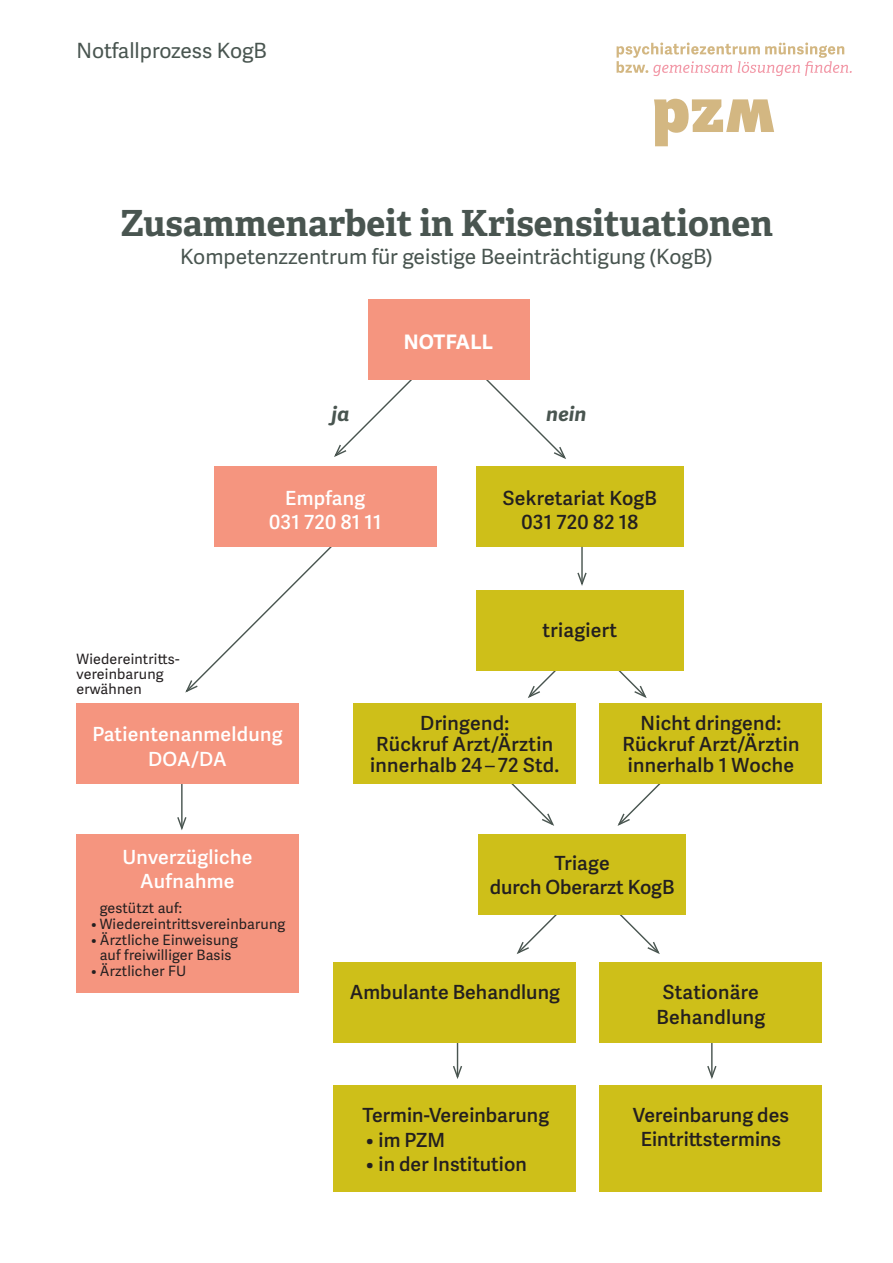
<style>
.page{position:relative;width:893px;height:1263px;background:#fff}
.page>*{position:absolute;margin:0;border:0;box-sizing:border-box;transform-origin:0 0}
.t1{font:700 36px "Adelle";color:#495550}
.t2{font:21px "Adelle Sans";color:#495550}
.t3{font:700 19.95px "Adelle Sans";letter-spacing:.015em;color:#fff}
.t4{font:italic 700 19.95px "Adelle Sans";letter-spacing:.015em;color:#495550}
.t5{font:19.5px/24.2px "Adelle Sans Sb";letter-spacing:.005em;color:#231f20;text-align:center}
.t6{font:19.5px/24.2px "Adelle Sans Sb";letter-spacing:.015em;color:#fff;text-align:center}
.t7{font:14.25px/15px "Adelle Sans";letter-spacing:.015em;color:#231f20}
.s1{font-family:"Adelle Sans"}
</style>
<div class="page">
<hr style="left:457px;top:1040px;width:1px;height:37px;background:#495550">
<svg style="left:453px;top:1064px;width:10px;height:15px"></svg>
<hr style="left:711px;top:1040px;width:2px;height:37px;background:#495550">
<svg style="left:707px;top:1064px;width:10px;height:15px"></svg>
<hr style="left:181px;top:762px;width:2px;height:66px;background:#495550">
<svg style="left:177px;top:815px;width:10px;height:15px"></svg>
<svg style="left:486px;top:380px;width:80px;height:79px"></svg>
<svg style="left:618px;top:671px;width:29px;height:27px"></svg>
<svg style="left:612px;top:914px;width:49px;height:40px"></svg>
<svg style="left:511px;top:784px;width:43px;height:42px"></svg>
<svg style="left:334px;top:380px;width:78px;height:77px"></svg>
<svg style="left:528px;top:671px;width:28px;height:27px"></svg>
<svg style="left:515px;top:914px;width:51px;height:40px"></svg>
<svg style="left:617px;top:784px;width:44px;height:42px"></svg>
<svg style="left:185px;top:534px;width:147px;height:159px"></svg>
<div style="left:368px;top:299px;width:162px;height:81px;background:#f5957f"></div>
<div style="left:476px;top:466px;width:207px;height:81px;background:#cebf19"></div>
<div style="left:476px;top:590px;width:207px;height:81px;background:#cebf19"></div>
<div style="left:478px;top:834px;width:208px;height:80px;background:#cebf19"></div>
<div style="left:215px;top:466px;width:222px;height:81px;background:#f5957f"></div>
<div style="left:76px;top:703px;width:222px;height:81px;background:#f5957f"></div>
<div style="left:354px;top:703px;width:222px;height:81px;background:#cebf19"></div>
<div style="left:333px;top:962px;width:243px;height:81px;background:#cebf19"></div>
<div style="left:333px;top:1085px;width:243px;height:106px;background:#cebf19"></div>
<div style="left:600px;top:703px;width:222px;height:81px;background:#cebf19"></div>
<div style="left:600px;top:962px;width:222px;height:81px;background:#cebf19"></div>
<div style="left:600px;top:1085px;width:222px;height:106px;background:#cebf19"></div>
<div style="left:76px;top:834px;width:222px;height:159px;background:#f5957f"></div>
<svg style="left:617px;top:43px;width:235px;height:33px"></svg>
<svg style="left:654px;top:99px;width:120px;height:47px"></svg>
<hr style="left:581px;top:547px;width:2px;height:37px;background:#495550">
<svg style="left:577px;top:571px;width:10px;height:15px"></svg>
<p class="t2" style="left:76px;top:36px;width:192px">Notfallprozess KogB</p>
<h1 class="t1" style="left:120px;top:200px;width:654px">Zusammenarbeit in Krisensituationen</h1>
<p class="t2" style="left:180px;top:242px;width:534px">Kompetenzzentrum für geistige Beeinträchtigung (KogB)</p>
<p class="t3" style="left:404px;top:327px;width:91px">NOTFALL</p>
<p class="t4" style="left:332px;top:400px;width:19px">ja</p>
<p class="t4" style="left:546px;top:400px;width:42px">nein</p>
<p class="t7" style="left:76px;top:651px;width:105px">Wiedereintritts&shy;vereinbarung erwähnen</p>
<p class="t6" style="left:269px;top:485px;width:114px">Empfang<br>031 720 81 11</p>
<p class="t5" style="left:503px;top:485px;width:156px">Sekretariat KogB<br>031 720 82 18</p>
<p class="t5" style="left:543px;top:618px;width:76px">triagiert</p>
<p class="t6" style="left:92px;top:722px;width:192px">Patientenanmeldung<br>DOA/DA</p>
<p class="t5" style="left:370px;top:712px;width:191px;line-height:21px">Dringend:<br>Rückruf Arzt/Ärztin innerhalb 24 <span class="s1">–</span> 72 Std.</p>
<p class="t5" style="left:622px;top:712px;width:178px;line-height:21px">Nicht dringend:<br>Rückruf Arzt/Ärztin innerhalb 1 Woche</p>
<p class="t6" style="left:122px;top:844px;width:132px">Unverzügliche<br>Aufnahme</p>
<p class="t7" style="left:100px;top:900px;width:84px">gestützt auf:</p>
<p class="t7" style="left:91px;top:916px;width:196px">• Wiedereintrittsvereinbarung</p>
<p class="t7" style="left:91px;top:931px;width:148px;line-height:15.6px;text-align:center">• Ärztliche Einweisung auf freiwilliger Basis</p>
<p class="t7" style="left:91px;top:963px;width:97px">• Ärztlicher FU</p>
<p class="t5" style="left:490px;top:850px;width:186px">Triage<br>durch Oberarzt KogB</p>
<p class="t5" style="left:350px;top:980px;width:212px">Ambulante Behandlung</p>
<p class="t5" style="left:363px;top:1102px;width:188px">Termin-Vereinbarung</p>
<p class="t5" style="left:366px;top:1127px;width:81px">• im PZM</p>
<p class="t5" style="left:366px;top:1151px;width:163px">• in der Institution</p>
<p class="t5" style="left:656px;top:980px;width:110px">Stationäre<br>Behandlung</p>
<p class="t5" style="left:633px;top:1102px;width:158px">Vereinbarung des<br>Eintrittstermins</p>
</div>
